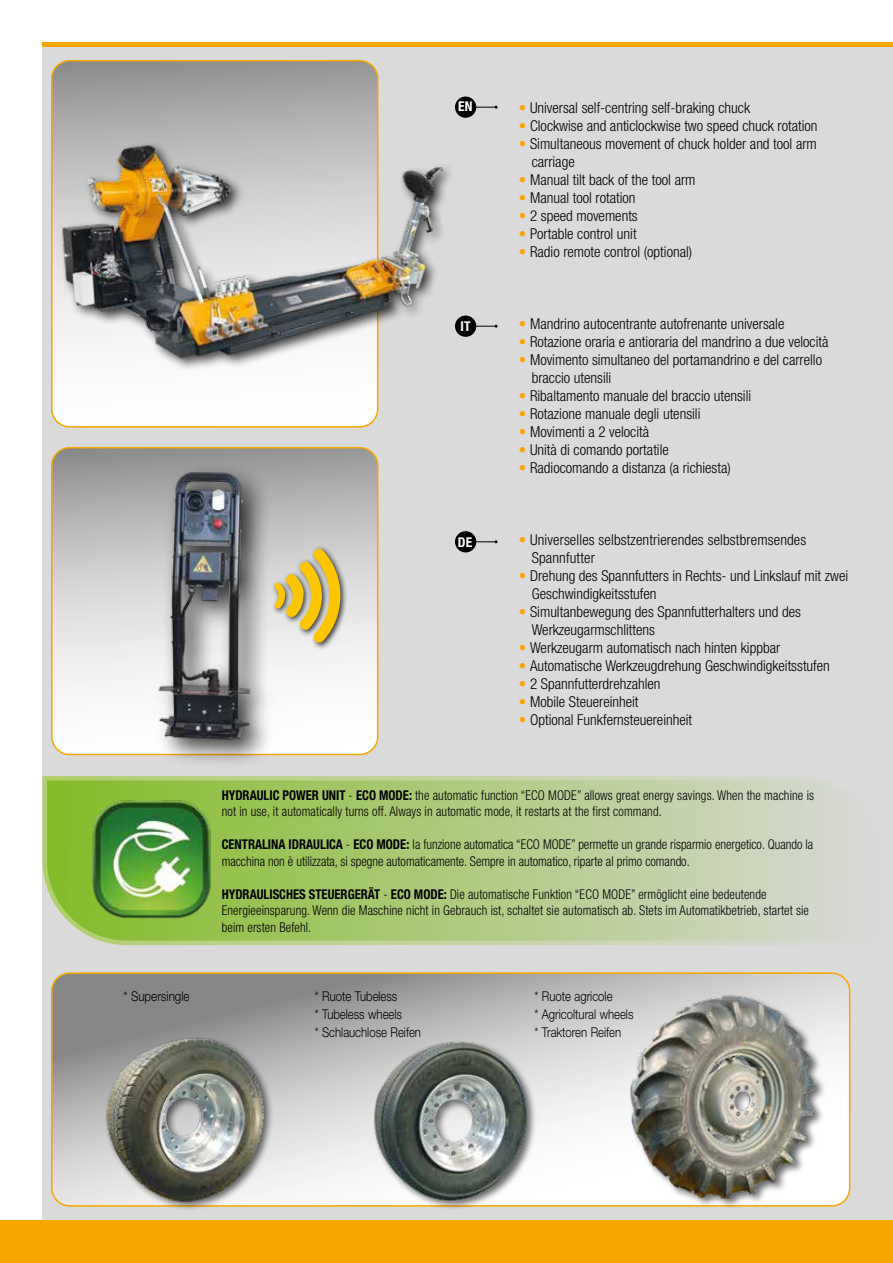
<style>
.page{position:relative;width:893px;height:1263px;background:#fff}
.page>*{position:absolute;margin:0;border:0;box-sizing:border-box;transform-origin:0 0}
.t1{font:300 condensed 15px/18px "Helvetica Neue LT Std";color:#000}
.t2{font:300 condensed 13.5px/16.5px "Helvetica Neue LT Std";letter-spacing:.01em;color:#000;scale:.94 1}
.t3{font:300 13.5px/18px "Helvetica Neue LT Std";color:#000;scale:.84 1}
.t4{font:300 13.5px "Helvetica Neue LT Std";color:#000;scale:.86 1}
.t5{font:700 condensed 13.5px "Helvetica Neue LT Std";color:#fff}
.s1{color:#f7a600}
.s2{font-weight:700}
</style>
<div class="page">
<div style="left:43px;top:42px;width:850px;height:1178px;background:#dadada"></div>
<div style="left:0;top:1220px;width:893px;height:43px;background:#f7a600"></div>
<div style="left:43px;top:42px;width:850px;height:5px;background:#f7a600"></div>
<svg style="left:42px;top:774px;width:794px;height:173px;background:#b3cc89"></svg>
<svg style="left:52px;top:61px;width:326px;height:364px;background:#cfcece"></svg>
<div style="left:51px;top:60px;width:327px;height:368px;border:2px solid #f7a600;border-radius:18px"></div>
<svg style="left:52px;top:448px;width:326px;height:306px"></svg>
<div style="left:51px;top:447px;width:327px;height:308px;border:2px solid #f7a600;border-radius:18px"></div>
<svg style="left:52px;top:975px;width:798px;height:231px"></svg>
<div style="left:51px;top:972px;width:799px;height:234px;border:2px solid #f7a600;border-radius:18px"></div>
<div style="left:151px;top:462px;width:127px;height:306px;background:#000;opacity:.75"></div>
<img style="left:151px;top:456px;width:110px;height:292px">
<div style="left:104px;top:1036px;width:171px;height:176px;background:#000;opacity:.6"></div>
<img style="left:106px;top:1034px;width:170px;height:170px">
<div style="left:629px;top:994px;width:197px;height:215px;background:#000;opacity:.6"></div>
<img style="left:628px;top:992px;width:190px;height:209px">
<div style="left:373px;top:1039px;width:164px;height:172px;background:#000;opacity:.6"></div>
<img style="left:372px;top:1038px;width:158px;height:162px">
<div style="left:59px;top:141px;width:398px;height:230px;background:#000;opacity:.75"></div>
<img style="left:60px;top:114px;width:388px;height:250px">
<img style="left:89px;top:796px;width:124px;height:124px">
<hr style="left:463px;top:107px;width:33px;height:1px;background:#000">
<div style="left:455px;top:97px;width:21px;height:21px;background:#000;border-radius:50%"></div>
<hr style="left:463px;top:326px;width:33px;height:1px;background:#000">
<div style="left:455px;top:316px;width:21px;height:21px;background:#000;border-radius:50%"></div>
<hr style="left:463px;top:541px;width:33px;height:1px;background:#000">
<div style="left:455px;top:531px;width:21px;height:21px;background:#000;border-radius:50%"></div>
<div style="left:271px;top:546px;width:77px;height:104px;background:#000;opacity:.75"></div>
<svg style="left:274px;top:548px;width:66px;height:95px"></svg>
<p class="t5" style="left:458px;top:98px;width:16px">EN</p>
<p class="t1" style="left:519px;top:99px;width:233px"><span class="s1">•</span> Universal self-centring self-braking chuck</p>
<p class="t1" style="left:519px;top:117px;width:300px"><span class="s1">•</span> Clockwise and anticlockwise two speed chuck rotation</p>
<p class="t1" style="left:532px;top:135px;width:287px;text-indent:-13px"><span class="s1">•</span> Simultaneous movement of chuck holder and tool arm carriage</p>
<p class="t1" style="left:519px;top:171px;width:178px"><span class="s1">•</span> Manual tilt back of the tool arm</p>
<p class="t1" style="left:519px;top:189px;width:118px"><span class="s1">•</span> Manual tool rotation</p>
<p class="t1" style="left:519px;top:207px;width:120px"><span class="s1">•</span> 2 speed movements</p>
<p class="t1" style="left:519px;top:225px;width:119px"><span class="s1">•</span> Portable control unit</p>
<p class="t1" style="left:519px;top:243px;width:175px"><span class="s1">•</span> Radio remote control (optional)</p>
<p class="t5" style="left:461px;top:318px;width:11px">IT</p>
<p class="t1" style="left:519px;top:315px;width:267px"><span class="s1">•</span> Mandrino autocentrante autofrenante universale</p>
<p class="t1" style="left:519px;top:333px;width:311px"><span class="s1">•</span> Rotazione oraria e antioraria del mandrino a due velocità</p>
<p class="t1" style="left:532px;top:351px;width:292px;text-indent:-13px"><span class="s1">•</span> Movimento simultaneo del portamandrino e del carrello braccio utensili</p>
<p class="t1" style="left:519px;top:387px;width:234px"><span class="s1">•</span> Ribaltamento manuale del braccio utensili</p>
<p class="t1" style="left:519px;top:405px;width:183px"><span class="s1">•</span> Rotazione manuale degli utensili</p>
<p class="t1" style="left:519px;top:423px;width:132px"><span class="s1">•</span> Movimenti a 2 velocità</p>
<p class="t1" style="left:519px;top:441px;width:151px"><span class="s1">•</span> Unità di comando portatile</p>
<p class="t1" style="left:519px;top:459px;width:213px"><span class="s1">•</span> Radiocomando a distanza (a richiesta)</p>
<p class="t5" style="left:458px;top:534px;width:16px">DE</p>
<p class="t1" style="left:532px;top:531px;width:276px;text-indent:-13px"><span class="s1">•</span> Universelles selbstzentrierendes selbstbremsendes<br>Spannfutter</p>
<p class="t1" style="left:532px;top:567px;width:318px;text-indent:-13px"><span class="s1">•</span> Drehung des Spannfutters in Rechts- und Linkslauf mit zwei<br>Geschwindigkeitsstufen</p>
<p class="t1" style="left:532px;top:603px;width:271px;text-indent:-13px"><span class="s1">•</span> Simultanbewegung des Spannfutterhalters und des<br>Werkzeugarmschlittens</p>
<p class="t1" style="left:519px;top:639px;width:263px"><span class="s1">•</span> Werkzeugarm automatisch nach hinten kippbar</p>
<p class="t1" style="left:519px;top:657px;width:312px"><span class="s1">•</span> Automatische Werkzeugdrehung Geschwindigkeitsstufen</p>
<p class="t1" style="left:519px;top:675px;width:143px"><span class="s1">•</span> 2 Spannfutterdrehzahlen</p>
<p class="t1" style="left:519px;top:693px;width:121px"><span class="s1">•</span> Mobile Steuereinheit</p>
<p class="t1" style="left:519px;top:711px;width:175px"><span class="s1">•</span> Optional Funkfernsteuereinheit</p>
<p class="t2" style="left:222px;top:787px;width:632px"><span class="s2">HYDRAULIC POWER UNIT</span> - <span class="s2">ECO MODE:</span> the automatic function “ECO MODE” allows great energy savings. When the machine is not in use, it automatically turns off. Always in automatic mode, it restarts at the first command.</p>
<p class="t2" style="left:222px;top:836px;width:631px"><span class="s2">CENTRALINA IDRAULICA</span> - <span class="s2">ECO MODE:</span> la funzione automatica “ECO MODE” permette un grande risparmio energetico. Quando la macchina non è utilizzata, si spegne automaticamente. Sempre in automatico, riparte al primo comando.</p>
<p class="t2" style="left:222px;top:886px;width:626px"><span class="s2">HYDRAULISCHES STEUERGERÄT</span> - <span class="s2">ECO MODE:</span> Die automatische Funktion “ECO MODE” ermöglicht eine bedeutende<br>Energieeinsparung. Wenn die Maschine nicht in Gebrauch ist, schaltet sie automatisch ab. Stets im Automatikbetrieb, startet sie beim ersten Befehl.</p>
<p class="t4" style="left:123px;top:988px;width:78px">* Supersingle</p>
<p class="t3" style="left:534px;top:987px;width:120px">* Ruote agricole<br>* Agricoltural wheels * Traktoren Reifen</p>
<p class="t3" style="left:315px;top:987px;width:128px">* Ruote Tubeless<br>* Tubeless wheels<br>* Schlauchlose Reifen</p>
</div>
